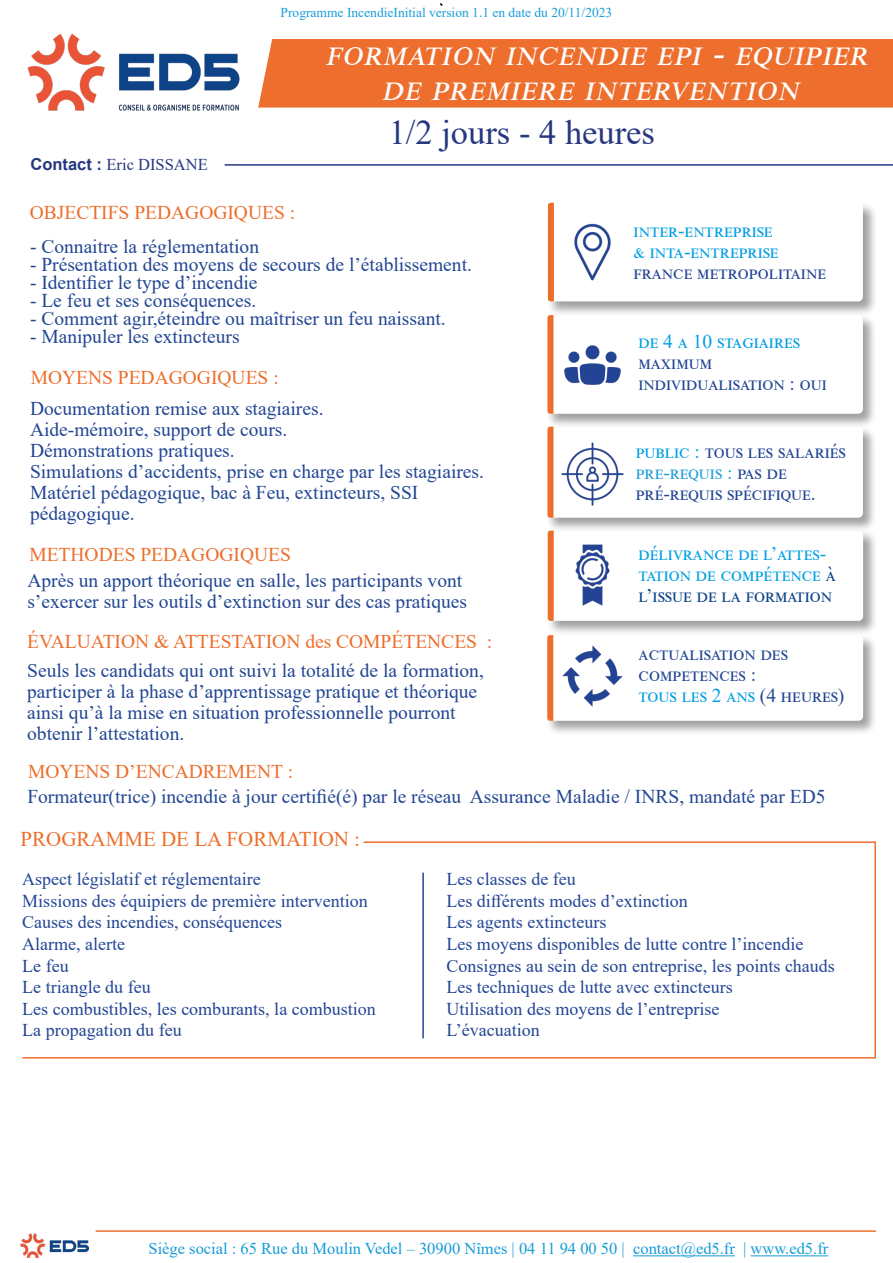
<style>
.page{position:relative;width:893px;height:1263px;background:#fff}
.page>*{position:absolute;margin:0;border:0;box-sizing:border-box;transform-origin:0 0}
.t1{font:italic 36px/34.5px "Times New Roman";color:#fff;text-align:center}
.t2{font:34.5px "Times New Roman";color:#263780}
.t3{font:21px "Times New Roman";color:#ed6e2c}
.t4{font:19.5px/21px "Times New Roman";color:#224693}
.t5{font:19.5px/21px "Times New Roman";color:#224594}
.t6{font:19.5px "Times New Roman";color:#ed6e2c}
.t7{font:19.5px/21px "Times New Roman";color:#009fe3}
.t8{font:19.5px "Times New Roman";color:#0d4388}
.t9{font:18px/21.6px "Times New Roman";color:#224594}
.t10{font:16.5px "Times New Roman";color:#159cd8}
.t11{font:16.5px "Times New Roman";color:#263780}
.t12{font:13.5px "Times New Roman";color:#1a9dd9}
.s1{font-family:"Arial";font-weight:700}
.s2{color:#224594}
.s3{color:#249fda}
.s4{color:#0d4388}
.s5{color:#009fe3}
</style>
<div class="page">
<div style="left:545px;top:633px;width:333px;height:102px;background:#000;opacity:.75"></div>
<div style="left:546px;top:529px;width:332px;height:106px;background:#000;opacity:.75"></div>
<div style="left:545px;top:425px;width:333px;height:107px;background:#000;opacity:.75"></div>
<div style="left:545px;top:313px;width:333px;height:115px;background:#000;opacity:.75"></div>
<div style="left:258px;top:39px;width:635px;height:69px;background:#ed6e2d"></div>
<hr style="left:364px;top:841px;width:166px;height:2px;background:#ed6e2c">
<hr style="left:96px;top:1230px;width:780px;height:2px;background:#ed6e2c">
<hr style="left:633px;top:1255px;width:102px;height:1px;background:#159cd8">
<hr style="left:751px;top:1255px;width:77px;height:1px;background:#159cd8">
<div style="left:546px;top:201px;width:331px;height:115px;background:#000;opacity:.75"></div>
<img style="left:20px;top:1233px;width:68px;height:24px">
<svg style="left:546px;top:314px;width:317px;height:101px"></svg>
<svg style="left:546px;top:425px;width:317px;height:94px"></svg>
<svg style="left:546px;top:529px;width:317px;height:93px"></svg>
<svg style="left:546px;top:633px;width:317px;height:89px"></svg>
<svg style="left:546px;top:201px;width:317px;height:102px"></svg>
<hr style="left:530px;top:841px;width:345px;height:2px;background:#ed6e2c">
<hr style="left:874px;top:841px;width:2px;height:217px;background:#ed6e2c">
<hr style="left:422px;top:873px;width:2px;height:165px;background:#224594">
<img style="left:27px;top:34px;width:213px;height:76px">
<hr style="left:22px;top:1057px;width:853px;height:1px;background:#ed6e2c">
<hr style="left:225px;top:164px;width:668px;height:2px;background:#263780">
<p class="t12" style="left:281px;top:3px;width:333px">Programme IncendieInitial version 1.1 en date du 20/11/2023</p>
<p class="t11" style="left:30px;top:152px;width:179px"><span class="s1">Contact :</span> Eric DISSANE</p>
<h1 class="t1" style="left:326px;top:35px;width:554px">FORMATION INCENDIE EPI-EQUIPIER<br>DE PREMIERE INTERVENTION</h1>
<h2 class="t2" style="left:389px;top:108px;width:268px">1/2 jours - 4 heures</h2>
<p class="t6" style="left:30px;top:199px;width:267px">OBJECTIFS PEDAGOGIQUES :</p>
<p class="t4" style="left:30px;top:235px;width:231px">- Connaitre la réglementation</p>
<p class="t4" style="left:30px;top:253px;width:443px">- Présentation des moyens de secours de l’établissement.</p>
<p class="t4" style="left:30px;top:271px;width:229px">- Identifier le type d’incendie</p>
<p class="t4" style="left:30px;top:289px;width:228px">- Le feu et ses conséquences.</p>
<p class="t4" style="left:30px;top:307px;width:417px">- Comment agir,éteindre ou maîtriser un feu naissant.</p>
<p class="t4" style="left:30px;top:325px;width:211px">- Manipuler les extincteurs</p>
<p class="t6" style="left:31px;top:364px;width:250px">MOYENS PEDAGOGIQUES :</p>
<p class="t4" style="left:30px;top:398px;width:455px">Documentation remise aux stagiaires.<br>Aide-mémoire, support de cours.<br>Démonstrations pratiques.<br>Simulations d’accidents, prise en charge par les stagiaires.<br>Matériel pédagogique, bac à Feu, extincteurs, SSI pédagogique.</p>
<p class="t6" style="left:29px;top:541px;width:263px">METHODES PEDAGOGIQUES</p>
<p class="t4" style="left:27px;top:569px;width:441px">Après un apport théorique en salle, les participants vont s’exercer sur les outils d’extinction sur des cas pratiques</p>
<p class="t6" style="left:27px;top:628px;width:466px">ÉVALUATION &amp; ATTESTATION des COMPÉTENCES :</p>
<p class="t4" style="left:27px;top:659px;width:458px">Seuls les candidats qui ont suivi la totalité de la formation, participer à la phase d’apprentissage pratique et théorique ainsi qu’à la mise en situation professionnelle pourront obtenir l’attestation.</p>
<p class="t7" style="left:634px;top:219px;width:147px">INTER-ENTREPRISE &amp; INTA-ENTREPRISE</p>
<p class="t5" style="left:634px;top:261px;width:194px">FRANCE METROPOLITAINE</p>
<p class="t7" style="left:638px;top:330px;width:163px">De 4 A 10 STAGIAIRES</p>
<p class="t5" style="left:638px;top:351px;width:190px">MAXIMUM<br>INDIVIDUALISATION : OUI</p>
<p class="t7" style="left:636px;top:441px;width:89px">PUBLIC : <span class="s2">Tous</span></p>
<p class="t5" style="left:748px;top:441px;width:40px">les salari</p>
<p class="t5" style="left:830px;top:441px;width:16px">és</p>
<p class="t5" style="left:636px;top:462px;width:142px"><span class="s3">PRE-REQUIS :</span> Pas de pré-requis</p>
<p class="t5" style="left:727px;top:483px;width:35px">spécifique</p>
<p class="t5" style="left:811px;top:483px;width:6px">.</p>
<p class="t7" style="left:639px;top:542px;width:31px">Délivrance</p>
<p class="t7" style="left:639px;top:542px;width:197px;text-indent:100px">dE L’ATTES-<br>TATION DE COMPÉTENCE <span class="s4">à l’issue</span></p>
<p class="t8" style="left:697px;top:582px;width:60px">delaformation</p>
<p class="t5" style="left:639px;top:642px;width:207px">ACTUALISATION DES<br>COMPETENCES :<br><span class="s5">TOUS LES 2 ANS</span> (4 HEURES)</p>
<p class="t6" style="left:28px;top:758px;width:267px">MOYENS D’ENCADREMENT :</p>
<p class="t4" style="left:27px;top:786px;width:800px">Formateur(trice) incendie à jour certifié(é) par le réseau Assurance Maladie / INRS, mandaté par ED5</p>
<p class="t3" style="left:21px;top:824px;width:341px">PROGRAMME DE LA FORMATION :</p>
<p class="t9" style="left:22px;top:868px;width:355px">Aspect législatif et réglementaire<br>Missions des équipiers de première intervention<br>Causes des incendies, conséquences<br>Alarme, alerte<br>Le feu<br>Le triangle du feu<br>Les combustibles, les comburants, la combustion<br>La propagation du feu</p>
<p class="t9" style="left:446px;top:868px;width:390px">Les classes de feu<br>Les différents modes d’extinction<br>Les agents extincteurs<br>Les moyens disponibles de lutte contre l’incendie Consignes au sein de son entreprise, les points chauds Les techniques de lutte avec extincteurs<br>Utilisation des moyens de l’entreprise<br>L’évacuation</p>
<p class="t10" style="left:148px;top:1237px;width:681px">Siège social : 65 Rue du Moulin Vedel – 30900 Nîmes | 04 11 94 00 50 | contact@ed5.fr | www.ed5.fr</p>
</div>
